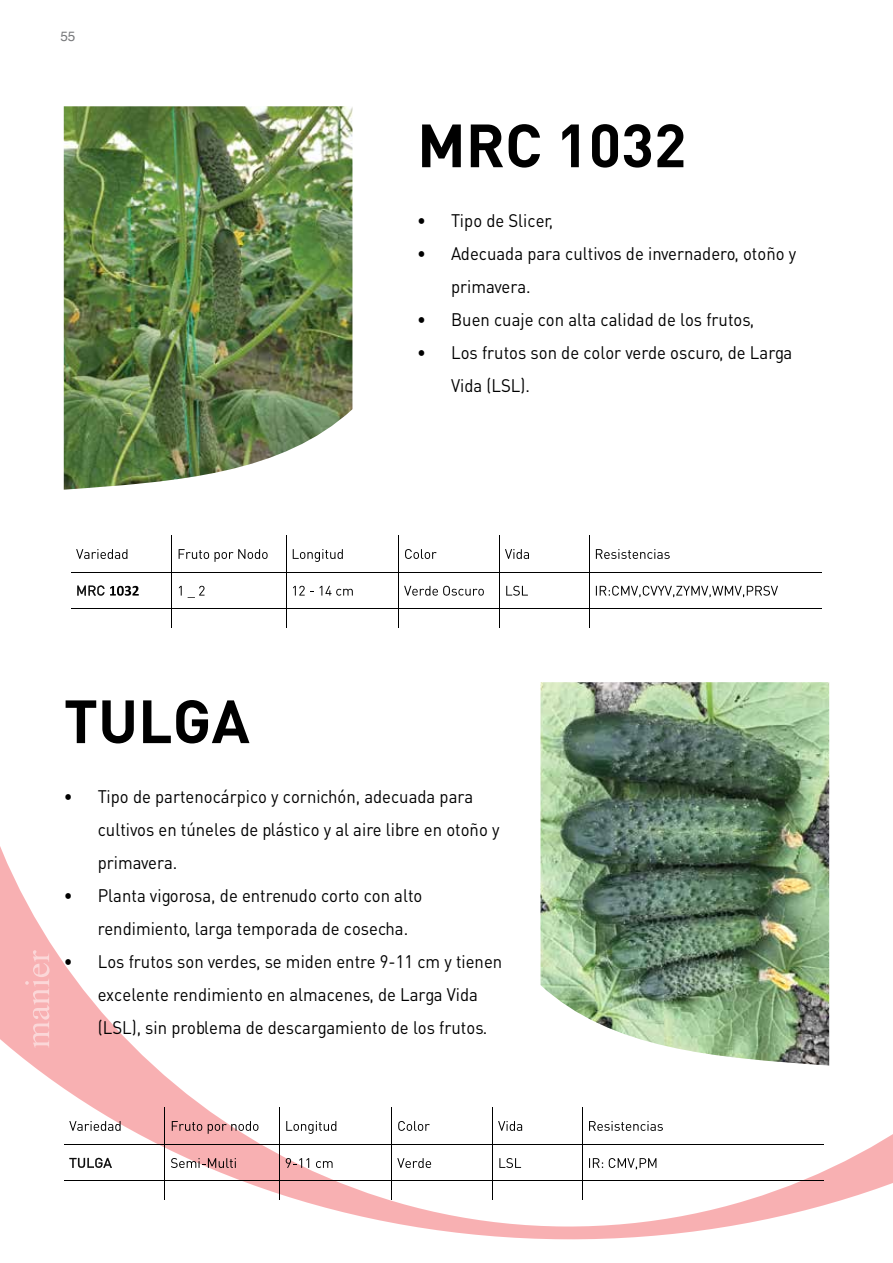
<style>
.page{position:relative;width:893px;height:1263px;background:#fff}
.page>*{position:absolute;margin:0;border:0;box-sizing:border-box;transform-origin:0 0}
.t1{font:60px "DINT Bold Tr";color:#000}
.t2{font:18px/33px "DIN Tr";color:#000;scale:.93 1}
.t3{font:13.5px "Helvetica";color:#77787b}
</style>
<div class="page">
<svg style="left:0;top:627px;width:893px;height:612px"></svg>
<svg style="left:25px;top:950px;width:25px;height:98px;background:#f8b9bb"></svg>
<img style="left:64px;top:106px;width:288px;height:384px">
<img style="left:540px;top:682px;width:289px;height:383px">
<svg style="left:76px;top:549px;width:51px;height:10px"></svg>
<svg style="left:179px;top:549px;width:89px;height:13px"></svg>
<svg style="left:293px;top:549px;width:50px;height:13px"></svg>
<svg style="left:405px;top:549px;width:32px;height:10px"></svg>
<svg style="left:505px;top:549px;width:24px;height:10px"></svg>
<svg style="left:596px;top:549px;width:74px;height:10px"></svg>
<hr style="left:171px;top:536px;width:1px;height:36px;background:#000">
<hr style="left:286px;top:536px;width:1px;height:36px;background:#000">
<hr style="left:398px;top:536px;width:1px;height:36px;background:#000">
<hr style="left:499px;top:536px;width:1px;height:36px;background:#000">
<hr style="left:589px;top:536px;width:1px;height:36px;background:#000">
<svg style="left:77px;top:585px;width:62px;height:11px"></svg>
<svg style="left:179px;top:586px;width:26px;height:12px"></svg>
<svg style="left:293px;top:586px;width:21px;height:10px"></svg>
<svg style="left:320px;top:586px;width:33px;height:10px"></svg>
<svg style="left:404px;top:586px;width:80px;height:10px"></svg>
<svg style="left:506px;top:586px;width:22px;height:10px"></svg>
<svg style="left:596px;top:586px;width:182px;height:11px"></svg>
<hr style="left:71px;top:572px;width:100px;height:1px;background:#000">
<hr style="left:172px;top:572px;width:114px;height:1px;background:#000">
<hr style="left:287px;top:572px;width:111px;height:1px;background:#000">
<hr style="left:399px;top:572px;width:100px;height:1px;background:#000">
<hr style="left:500px;top:572px;width:89px;height:1px;background:#000">
<hr style="left:589px;top:572px;width:233px;height:1px;background:#000">
<hr style="left:171px;top:572px;width:1px;height:36px;background:#000">
<hr style="left:286px;top:572px;width:1px;height:36px;background:#000">
<hr style="left:398px;top:572px;width:1px;height:36px;background:#000">
<hr style="left:499px;top:572px;width:1px;height:36px;background:#000">
<hr style="left:589px;top:572px;width:1px;height:36px;background:#000">
<hr style="left:71px;top:608px;width:100px;height:1px;background:#000">
<hr style="left:172px;top:608px;width:114px;height:1px;background:#000">
<hr style="left:287px;top:608px;width:111px;height:1px;background:#000">
<hr style="left:399px;top:608px;width:100px;height:1px;background:#000">
<hr style="left:500px;top:608px;width:89px;height:1px;background:#000">
<hr style="left:589px;top:608px;width:233px;height:1px;background:#000">
<svg style="left:171px;top:608px;width:1px;height:19px"></svg>
<svg style="left:286px;top:608px;width:1px;height:19px"></svg>
<svg style="left:398px;top:608px;width:1px;height:19px"></svg>
<svg style="left:499px;top:608px;width:1px;height:19px"></svg>
<svg style="left:589px;top:609px;width:1px;height:18px"></svg>
<svg style="left:69px;top:1121px;width:52px;height:10px"></svg>
<svg style="left:172px;top:1121px;width:86px;height:13px"></svg>
<svg style="left:286px;top:1121px;width:50px;height:13px"></svg>
<svg style="left:398px;top:1121px;width:32px;height:10px"></svg>
<svg style="left:498px;top:1121px;width:24px;height:10px"></svg>
<svg style="left:589px;top:1121px;width:74px;height:10px"></svg>
<hr style="left:165px;top:1108px;width:1px;height:36px;background:#000">
<hr style="left:279px;top:1108px;width:1px;height:36px;background:#000">
<hr style="left:391px;top:1108px;width:1px;height:36px;background:#000">
<hr style="left:492px;top:1108px;width:1px;height:36px;background:#000">
<hr style="left:582px;top:1108px;width:1px;height:36px;background:#000">
<svg style="left:69px;top:1158px;width:43px;height:10px"></svg>
<svg style="left:171px;top:1158px;width:65px;height:10px"></svg>
<svg style="left:286px;top:1158px;width:47px;height:10px"></svg>
<svg style="left:397px;top:1158px;width:34px;height:10px"></svg>
<svg style="left:499px;top:1158px;width:22px;height:10px"></svg>
<svg style="left:589px;top:1158px;width:67px;height:12px"></svg>
<hr style="left:64px;top:1144px;width:101px;height:1px;background:#000">
<hr style="left:165px;top:1144px;width:114px;height:1px;background:#000">
<hr style="left:280px;top:1144px;width:111px;height:1px;background:#000">
<hr style="left:392px;top:1144px;width:100px;height:1px;background:#000">
<hr style="left:493px;top:1144px;width:89px;height:1px;background:#000">
<hr style="left:583px;top:1144px;width:240px;height:1px;background:#000">
<hr style="left:165px;top:1144px;width:1px;height:36px;background:#000">
<hr style="left:279px;top:1144px;width:1px;height:36px;background:#000">
<hr style="left:391px;top:1144px;width:1px;height:36px;background:#000">
<hr style="left:492px;top:1144px;width:1px;height:36px;background:#000">
<hr style="left:582px;top:1144px;width:1px;height:36px;background:#000">
<hr style="left:64px;top:1180px;width:101px;height:1px;background:#000">
<hr style="left:165px;top:1180px;width:114px;height:1px;background:#000">
<hr style="left:280px;top:1180px;width:111px;height:1px;background:#000">
<hr style="left:392px;top:1180px;width:100px;height:1px;background:#000">
<hr style="left:493px;top:1180px;width:89px;height:1px;background:#000">
<hr style="left:583px;top:1180px;width:240px;height:1px;background:#000">
<svg style="left:165px;top:1181px;width:1px;height:18px"></svg>
<svg style="left:279px;top:1180px;width:1px;height:19px"></svg>
<svg style="left:391px;top:1180px;width:1px;height:19px"></svg>
<svg style="left:492px;top:1180px;width:1px;height:19px"></svg>
<svg style="left:582px;top:1180px;width:1px;height:19px"></svg>
<p class="t3" style="left:60px;top:26px;width:17px">55</p>
<h1 class="t1" style="left:64px;top:682px;width:187px">TULGA</h1>
<h1 class="t1" style="left:417px;top:106px;width:271px">MRC 1032</h1>
<p class="t2" style="left:417px;top:204px;width:148px">• Tipo de Slicer,</p>
<p class="t2" style="left:451px;top:237px;width:373px;text-indent:-34px">• Adecuada para cultivos de invernadero, otoño y primavera.</p>
<p class="t2" style="left:417px;top:303px;width:364px">• Buen cuaje con alta calidad de los frutos,</p>
<p class="t2" style="left:451px;top:336px;width:368px;text-indent:-34px">• Los frutos son de color verde oscuro, de Larga<br>Vida (LSL).</p>
<p class="t2" style="left:98px;top:780px;width:433px;text-indent:-34px">• Tipo de partenocárpico y cornichón, adecuada para cultivos en túneles de plástico y al aire libre en otoño y primavera.</p>
<p class="t2" style="left:98px;top:879px;width:351px;text-indent:-34px">• Planta vigorosa, de entrenudo corto con alto rendimiento, larga temporada de cosecha.</p>
<p class="t2" style="left:98px;top:945px;width:436px;text-indent:-34px">• Los frutos son verdes, se miden entre 9-11 cm y tienen excelente rendimiento en almacenes, de Larga Vida (LSL), sin problema de descargamiento de los frutos.</p>
</div>
